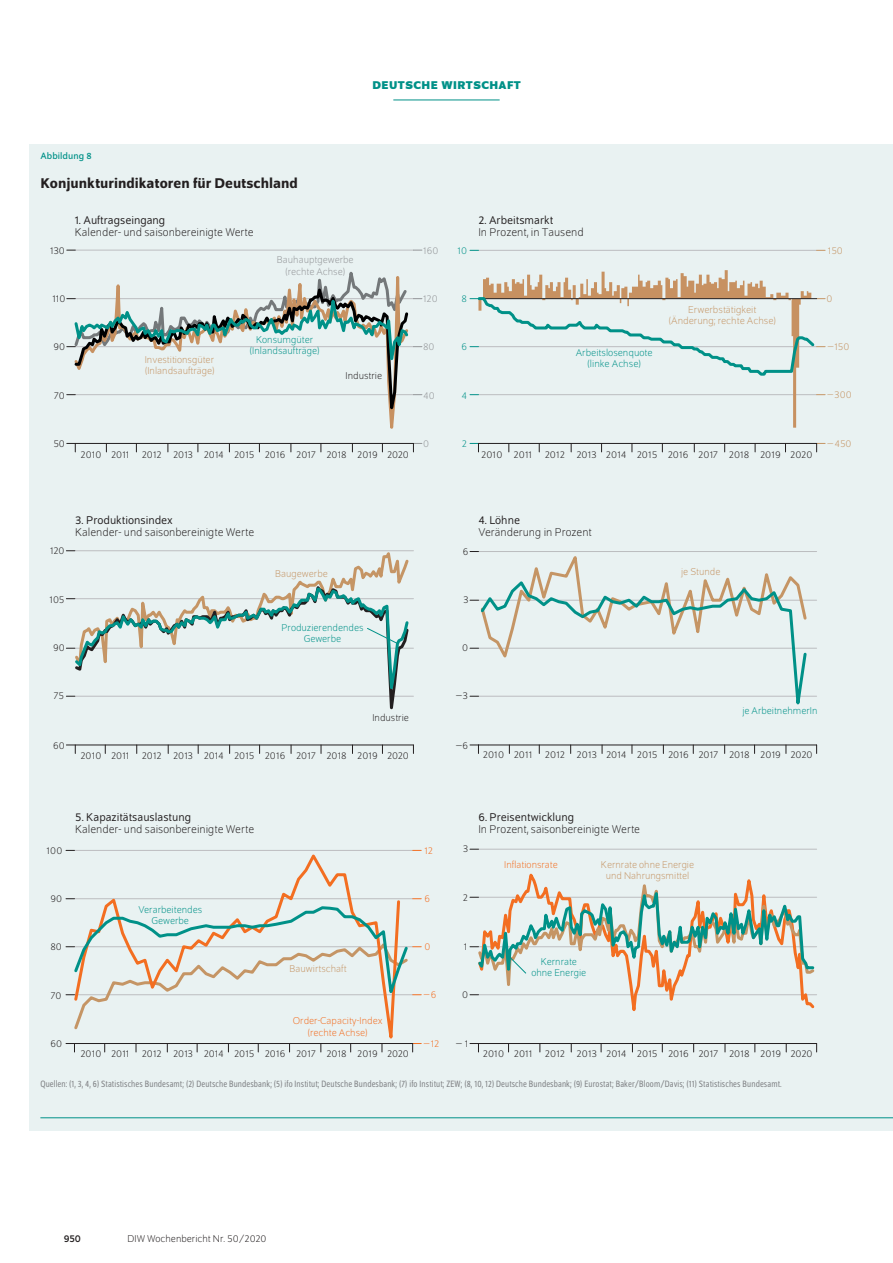
<style>
.page{position:relative;width:893px;height:1263px;background:#fff}
.page>*{position:absolute;margin:0;border:0;box-sizing:border-box;transform-origin:0 0}
.t1{font:500 15px "Schumpeter";color:#231f20}
.t2{font:300 12px "Schumpeter";color:#231f20}
.t3{font:12px "Schumpeter Blond";color:#231f20}
.t4{font:700 12px "Schumpeter";color:#009188}
.t5{font:300 10.5px "Schumpeter";letter-spacing:.02em;color:#231f20}
.t6{font:300 10.5px/11.2px "Schumpeter";color:#c59565;text-align:center}
.t7{font:300 10.5px/11.2px "Schumpeter";color:#009188;text-align:center}
.t8{font:300 10.5px "Schumpeter";color:#231f20}
.t9{font:300 10.5px/11.2px "Schumpeter";color:#f36e21;text-align:center}
.t10{font:300 10.5px/11.2px "Schumpeter";color:#939598;text-align:center}
.t11{font:10.5px "Schumpeter";color:#231f20}
.t12{font:semi-condensed 9.75px "Schumpeter Blond";letter-spacing:.01em;color:#808285}
.t13{font:9.75px "Schumpeter";letter-spacing:.01em;color:#009188}
</style>
<div class="page">
<hr style="left:393px;top:100px;width:107px;height:1px;background:#009188">
<div style="left:30px;top:144px;width:863px;height:986px;background:#e9f2f2"></div>
<hr style="left:75px;top:394px;width:338px;height:1px;background:#bcbdc0">
<hr style="left:75px;top:696px;width:338px;height:1px;background:#bcbdc0">
<hr style="left:75px;top:648px;width:338px;height:1px;background:#bcbdc0">
<hr style="left:75px;top:598px;width:338px;height:1px;background:#bcbdc0">
<hr style="left:75px;top:550px;width:338px;height:1px;background:#bcbdc0">
<hr style="left:75px;top:745px;width:338px;height:1px;background:#231f20">
<svg style="left:66px;top:745px;width:10px;height:8px"></svg>
<svg style="left:73px;top:550px;width:338px;height:30px"></svg>
<hr style="left:75px;top:443px;width:338px;height:1px;background:#231f20">
<svg style="left:413px;top:443px;width:9px;height:9px"></svg>
<hr style="left:74px;top:898px;width:339px;height:1px;background:#bcbdc0">
<hr style="left:74px;top:850px;width:339px;height:1px;background:#bcbdc0">
<hr style="left:74px;top:1043px;width:339px;height:1px;background:#231f20">
<svg style="left:412px;top:1043px;width:9px;height:9px"></svg>
<svg style="left:72px;top:850px;width:330px;height:203px"></svg>
<hr style="left:478px;top:849px;width:339px;height:1px;background:#bcbdc0">
<hr style="left:478px;top:1043px;width:339px;height:1px;background:#231f20">
<svg style="left:470px;top:1043px;width:9px;height:9px"></svg>
<hr style="left:478px;top:696px;width:339px;height:1px;background:#bcbdc0">
<hr style="left:478px;top:648px;width:339px;height:1px;background:#bcbdc0">
<hr style="left:478px;top:600px;width:339px;height:1px;background:#bcbdc0">
<hr style="left:478px;top:551px;width:339px;height:1px;background:#bcbdc0">
<hr style="left:478px;top:745px;width:339px;height:1px;background:#231f20">
<svg style="left:470px;top:745px;width:9px;height:8px"></svg>
<svg style="left:470px;top:551px;width:339px;height:98px"></svg>
<hr style="left:478px;top:394px;width:339px;height:1px;background:#bcbdc0">
<hr style="left:478px;top:250px;width:339px;height:1px;background:#bcbdc0">
<svg style="left:478px;top:270px;width:333px;height:158px"></svg>
<hr style="left:478px;top:443px;width:339px;height:1px;background:#231f20">
<svg style="left:470px;top:443px;width:9px;height:9px"></svg>
<svg style="left:816px;top:443px;width:9px;height:9px"></svg>
<svg style="left:72px;top:249px;width:339px;height:204px"></svg>
<svg style="left:73px;top:382px;width:337px;height:50px"></svg>
<svg style="left:67px;top:250px;width:355px;height:132px"></svg>
<svg style="left:66px;top:905px;width:355px;height:126px"></svg>
<svg style="left:66px;top:585px;width:345px;height:125px"></svg>
<svg style="left:478px;top:578px;width:330px;height:127px"></svg>
<svg style="left:476px;top:874px;width:340px;height:133px"></svg>
<svg style="left:508px;top:955px;width:18px;height:19px"></svg>
<svg style="left:470px;top:296px;width:355px;height:81px"></svg>
<hr style="left:40px;top:1117px;width:853px;height:1px;background:#009188">
<p class="t4" style="left:372px;top:79px;width:18px">DEUTSCHE</p>
<p class="t4" style="left:441px;top:79px;width:21px">WIRTSCHAFT</p>
<p class="t13" style="left:40px;top:151px;width:53px">Abbildung 8</p>
<h1 class="t1" style="left:40px;top:175px;width:259px">Konjunkturindikatoren für Deutschland</h1>
<p class="t3" style="left:75px;top:214px;width:92px">1. Auftragseingang</p>
<p class="t2" style="left:75px;top:227px;width:180px">Kalender- und saisonbereinigte Werte</p>
<p class="t8" style="left:50px;top:245px;width:16px">130</p>
<p class="t8" style="left:52px;top:293px;width:15px">110</p>
<p class="t8" style="left:54px;top:341px;width:13px">90</p>
<p class="t8" style="left:54px;top:391px;width:12px">70</p>
<p class="t6" style="left:145px;top:354px;width:72px;text-align:left">Investitionsgüter (Inlandsaufträge)</p>
<p class="t10" style="left:277px;top:255px;width:78px">Bauhauptgewerbe (rechte Achse)</p>
<p class="t7" style="left:250px;top:334px;width:72px">Konsumgüter (Inlandsaufträge)</p>
<p class="t8" style="left:346px;top:370px;width:38px">Industrie</p>
<p class="t10" style="left:423px;top:245px;width:17px">160</p>
<p class="t10" style="left:423px;top:293px;width:16px">120</p>
<p class="t10" style="left:423px;top:341px;width:13px">80</p>
<p class="t10" style="left:423px;top:390px;width:13px">40</p>
<p class="t8" style="left:53px;top:439px;width:13px">50</p>
<p class="t5" style="left:81px;top:449px;width:330px">2010 2011 2012 2013 2014 2015 2016 2017 2018 2019 2020</p>
<p class="t10" style="left:423px;top:438px;width:7px">0</p>
<p class="t7" style="left:458px;top:245px;width:11px">10</p>
<p class="t3" style="left:478px;top:214px;width:76px">2. Arbeitsmarkt</p>
<p class="t2" style="left:478px;top:227px;width:107px">In Prozent, in Tausend</p>
<p class="t6" style="left:828px;top:245px;width:16px">150</p>
<p class="t7" style="left:461px;top:293px;width:7px">8</p>
<p class="t6" style="left:826px;top:293px;width:7px">0</p>
<p class="t6" style="left:668px;top:304px;width:109px">Erwerbstätigkeit (Änderung; rechte Achse)</p>
<p class="t7" style="left:461px;top:341px;width:7px">6</p>
<p class="t7" style="left:576px;top:347px;width:78px">Arbeitslosenquote (linke Achse)</p>
<p class="t6" style="left:827px;top:341px;width:24px">−150</p>
<p class="t7" style="left:461px;top:390px;width:7px">4</p>
<p class="t6" style="left:827px;top:389px;width:27px">−300</p>
<p class="t7" style="left:462px;top:438px;width:7px">2</p>
<p class="t5" style="left:481px;top:449px;width:333px">2010 2011 2012 2013 2014 2015 2016 2017 2018 2019 2020</p>
<p class="t6" style="left:827px;top:438px;width:26px">−450</p>
<p class="t3" style="left:75px;top:514px;width:99px">3. Produktionsindex</p>
<p class="t2" style="left:75px;top:527px;width:180px">Kalender- und saisonbereinigte Werte</p>
<p class="t3" style="left:478px;top:514px;width:43px">4. Löhne</p>
<p class="t2" style="left:478px;top:527px;width:115px">Veränderung in Prozent</p>
<p class="t8" style="left:50px;top:545px;width:16px">120</p>
<p class="t8" style="left:463px;top:547px;width:7px">6</p>
<p class="t6" style="left:275px;top:568px;width:54px">Baugewerbe</p>
<p class="t6" style="left:681px;top:566px;width:41px">je Stunde</p>
<p class="t8" style="left:50px;top:595px;width:17px">105</p>
<p class="t8" style="left:463px;top:595px;width:7px">3</p>
<p class="t8" style="left:53px;top:643px;width:13px">90</p>
<p class="t7" style="left:281px;top:622px;width:84px">Produzierendendes<br>Gewerbe</p>
<p class="t8" style="left:462px;top:643px;width:7px">0</p>
<p class="t8" style="left:54px;top:691px;width:12px">75</p>
<p class="t8" style="left:456px;top:691px;width:14px">−3</p>
<p class="t8" style="left:372px;top:712px;width:38px">Industrie</p>
<p class="t7" style="left:742px;top:705px;width:77px">je ArbeitnehmerIn</p>
<p class="t8" style="left:53px;top:740px;width:13px">60</p>
<p class="t8" style="left:456px;top:740px;width:14px">−6</p>
<p class="t5" style="left:81px;top:750px;width:330px">2010 2011 2012 2013 2014 2015 2016 2017 2018 2019 2020</p>
<p class="t5" style="left:483px;top:750px;width:331px">2010 2011 2012 2013 2014 2015 2016 2017 2018 2019 2020</p>
<p class="t3" style="left:75px;top:811px;width:117px">5. Kapazitätsauslastung</p>
<p class="t2" style="left:75px;top:824px;width:180px">Kalender- und saisonbereinigte Werte</p>
<p class="t3" style="left:478px;top:811px;width:97px">6. Preisentwicklung</p>
<p class="t2" style="left:478px;top:824px;width:163px">In Prozent, saisonbereinigte Werte</p>
<p class="t8" style="left:47px;top:845px;width:17px">100</p>
<p class="t9" style="left:424px;top:845px;width:10px">12</p>
<p class="t8" style="left:463px;top:844px;width:7px">3</p>
<p class="t9" style="left:504px;top:859px;width:55px">Inflationsrate</p>
<p class="t6" style="left:601px;top:859px;width:95px">Kernrate ohne Energie und Nahrungsmittel</p>
<p class="t8" style="left:50px;top:893px;width:13px">90</p>
<p class="t9" style="left:424px;top:893px;width:7px">6</p>
<p class="t8" style="left:463px;top:892px;width:7px">2</p>
<p class="t7" style="left:138px;top:904px;width:65px">Verarbeitendes<br>Gewerbe</p>
<p class="t8" style="left:51px;top:941px;width:13px">80</p>
<p class="t9" style="left:424px;top:941px;width:7px">0</p>
<p class="t8" style="left:464px;top:941px;width:5px">1</p>
<p class="t6" style="left:290px;top:964px;width:59px">Bauwirtschaft</p>
<p class="t7" style="left:531px;top:956px;width:56px">Kernrate ohne Energie</p>
<p class="t8" style="left:51px;top:991px;width:12px">70</p>
<p class="t9" style="left:423px;top:989px;width:15px">−6</p>
<p class="t8" style="left:462px;top:989px;width:7px">0</p>
<p class="t9" style="left:293px;top:1015px;width:91px">Order-Capacity-Index (rechte Achse)</p>
<p class="t8" style="left:50px;top:1039px;width:13px">60</p>
<p class="t9" style="left:423px;top:1038px;width:18px">−12</p>
<p class="t8" style="left:456px;top:1039px;width:14px">−1</p>
<p class="t5" style="left:81px;top:1049px;width:330px">2010 2011 2012 2013 2014 2015 2016 2017 2018 2019 2020</p>
<p class="t5" style="left:483px;top:1049px;width:331px">2010 2011 2012 2013 2014 2015 2016 2017 2018 2019 2020</p>
<p class="t12" style="left:40px;top:1079px;width:743px">Quellen: (1, 3, 4, 6) Statistisches Bundesamt; (2) Deutsche Bundesbank; (5) ifo Institut; Deutsche Bundesbank; (7) ifo Institut; ZEW; (8, 10, 12) Deutsche Bundesbank; (9) Eurostat; Baker/Bloom/Davis; (11) Statistisches Bundesamt.</p>
<p class="t11" style="left:64px;top:1233px;width:19px">950</p>
<p class="t8" style="left:128px;top:1234px;width:140px">DIW Wochenbericht Nr. 50/2020</p>
</div>
